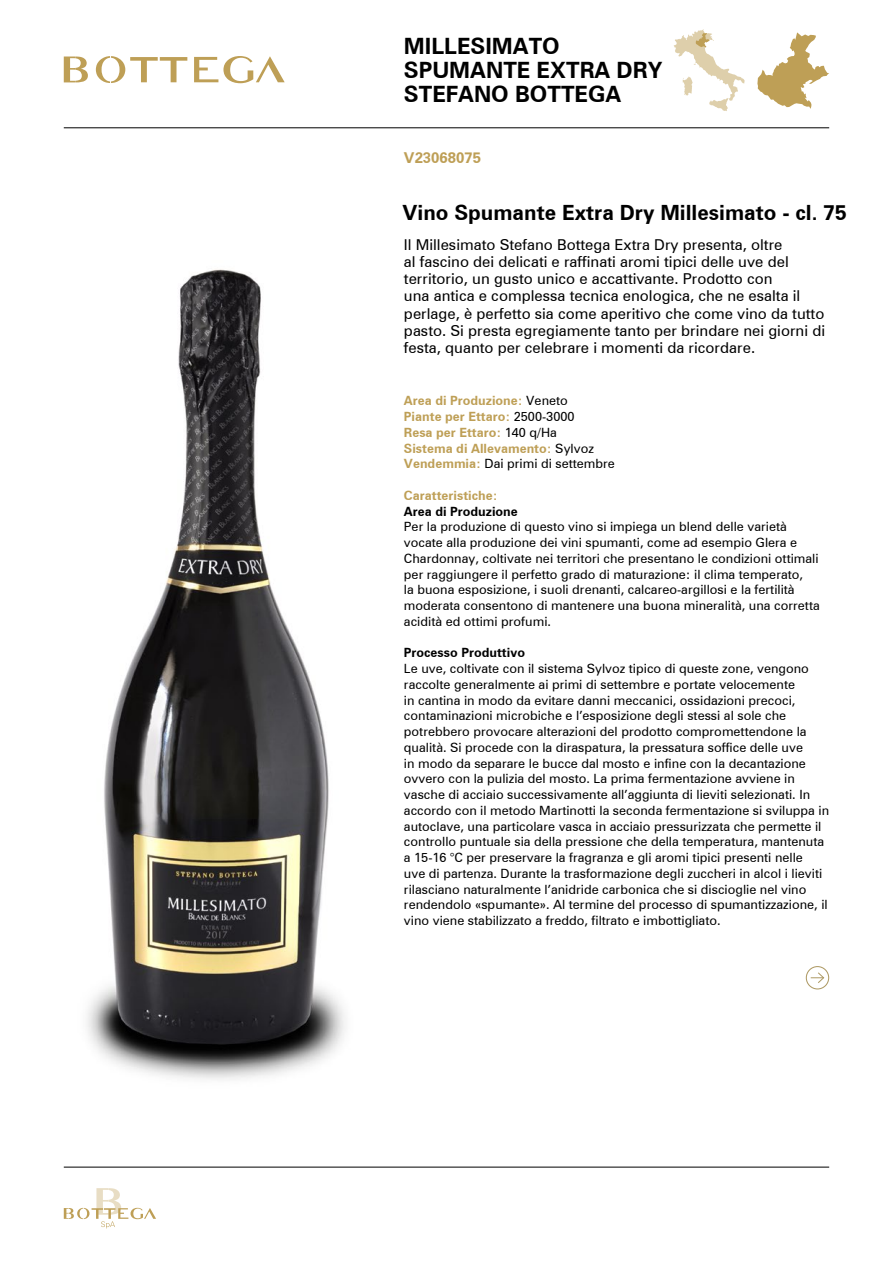
<style>
.page{position:relative;width:893px;height:1263px;background:#fff}
.page>*{position:absolute;margin:0;border:0;box-sizing:border-box;transform-origin:0 0}
.t1{font:700 22.5px/24px "Zurich BT";color:#000}
.t2{font:700 21px "Zurich BT";color:#000}
.t3{font:15px/17.2px "Zurich BT";color:#000}
.t4{font:700 15px "Zurich BT";color:#be9f56}
.t5{font:12.75px/15.8px "Zurich BT";color:#000}
.t6{font:700 12.75px/15.8px "Zurich BT";color:#be9f56}
.t7{font:700 12.75px "Zurich BT";color:#000}
.s1{font-weight:400;color:#000}
</style>
<div class="page">
<hr style="left:64px;top:128px;width:765px;height:1px;background:#000">
<hr style="left:64px;top:1167px;width:765px;height:1px;background:#000">
<svg style="left:64px;top:57px;width:24px;height:25px"></svg>
<svg style="left:194px;top:56px;width:91px;height:27px"></svg>
<svg style="left:96px;top:56px;width:91px;height:27px"></svg>
<svg style="left:64px;top:1188px;width:92px;height:40px"></svg>
<svg style="left:757px;top:32px;width:72px;height:77px"></svg>
<svg style="left:674px;top:29px;width:71px;height:82px"></svg>
<div style="left:806px;top:966px;width:23px;height:23px;border:1px solid #ae9a64;border-radius:50%"></div>
<svg style="left:811px;top:972px;width:14px;height:11px"></svg>
<img style="left:87px;top:269px;width:258px;height:811px">
<h1 class="t1" style="left:404px;top:34px;width:260px">MILLESIMATO<br>SPUMANTE EXTRA DRY<br>STEFANO BOTTEGA</h1>
<p class="t4" style="left:404px;top:149px;width:79px">V23068075</p>
<h2 class="t2" style="left:403px;top:200px;width:446px">Vino Spumante Extra Dry Millesimato - cl. 75</h2>
<p class="t3" style="left:404px;top:235px;width:423px">Il Millesimato Stefano Bottega Extra Dry presenta, oltre<br>al fascino dei delicati e raffinati aromi tipici delle uve del territorio, un gusto unico e accattivante. Prodotto con<br>una antica e complessa tecnica enologica, che ne esalta il perlage, è perfetto sia come aperitivo che come vino da tutto pasto. Si presta egregiamente tanto per brindare nei giorni di festa, quanto per celebrare i momenti da ricordare.</p>
<p class="t6" style="left:404px;top:393px;width:213px">Area di Produzione: <span class="s1">Veneto<br></span>Piante per Ettaro: <span class="s1">2500-3000<br></span>Resa per Ettaro: <span class="s1">140 q/Ha<br></span>Sistema di Allevamento: <span class="s1">Sylvoz<br></span>Vendemmia: <span class="s1">Dai primi di settembre</span></p>
<p class="t6" style="left:404px;top:487px;width:95px">Caratteristiche:</p>
<p class="t7" style="left:404px;top:503px;width:115px">Area di Produzione</p>
<p class="t5" style="left:404px;top:519px;width:417px">Per la produzione di questo vino si impiega un blend delle varietà vocate alla produzione dei vini spumanti, come ad esempio Glera e Chardonnay, coltivate nei territori che presentano le condizioni ottimali per raggiungere il perfetto grado di maturazione: il clima temperato,<br>la buona esposizione, i suoli drenanti, calcareo-argillosi e la fertilità moderata consentono di mantenere una buona mineralità, una corretta acidità ed ottimi profumi.</p>
<p class="t7" style="left:404px;top:645px;width:123px">Processo Produttivo</p>
<p class="t5" style="left:404px;top:660px;width:427px">Le uve, coltivate con il sistema Sylvoz tipico di queste zone, vengono raccolte generalmente ai primi di settembre e portate velocemente<br>in cantina in modo da evitare danni meccanici, ossidazioni precoci, contaminazioni microbiche e l’esposizione degli stessi al sole che potrebbero provocare alterazioni del prodotto compromettendone la qualità. Si procede con la diraspatura, la pressatura soffice delle uve<br>in modo da separare le bucce dal mosto e infine con la decantazione ovvero con la pulizia del mosto. La prima fermentazione avviene in vasche di acciaio successivamente all’aggiunta di lieviti selezionati. In accordo con il metodo Martinotti la seconda fermentazione si sviluppa in autoclave, una particolare vasca in acciaio pressurizzata che permette il controllo puntuale sia della pressione che della temperatura, mantenuta a 15-16 °C per preservare la fragranza e gli aromi tipici presenti nelle<br>uve di partenza. Durante la trasformazione degli zuccheri in alcol i lieviti rilasciano naturalmente l’anidride carbonica che si discioglie nel vino rendendolo «spumante». Al termine del processo di spumantizzazione, il vino viene stabilizzato a freddo, filtrato e imbottigliato.</p>
</div>
